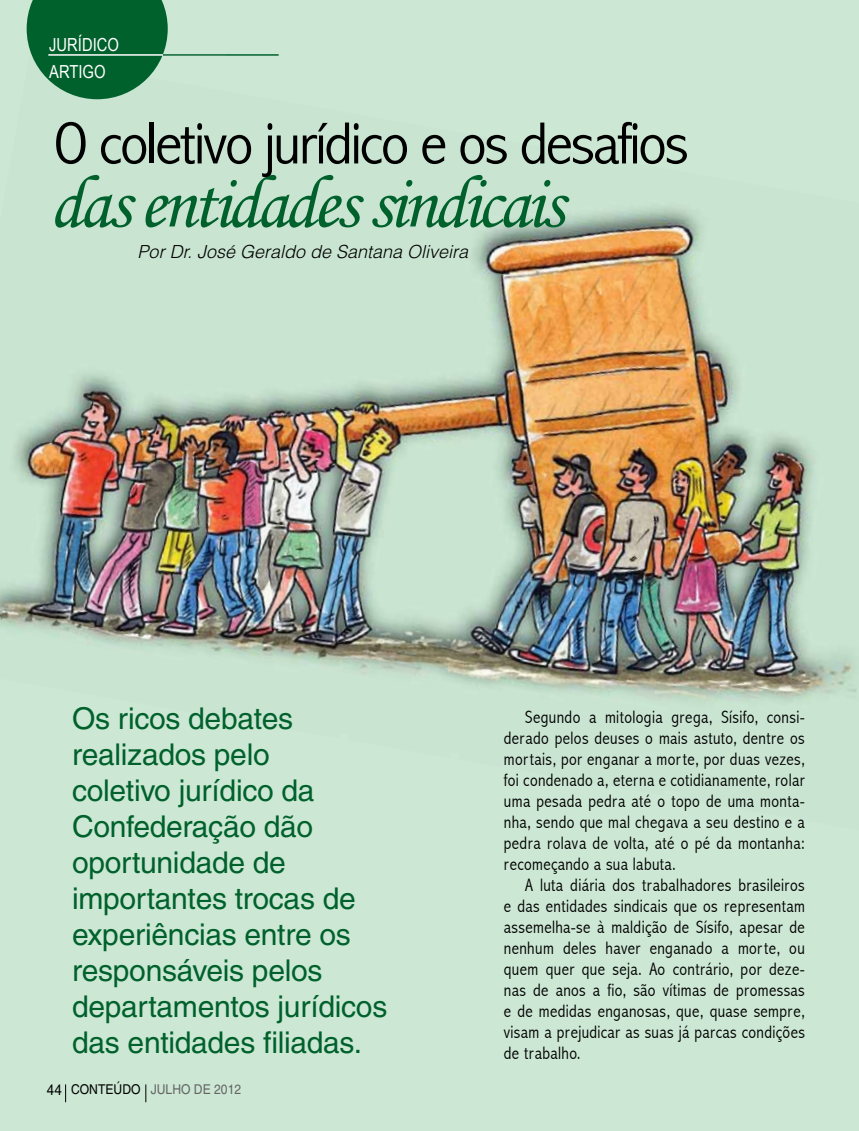
<style>
.page{position:relative;width:859px;height:1131px;background:#cce7d3}
.page>*{position:absolute;margin:0;border:0;box-sizing:border-box;transform-origin:0 0}
.t1{font:75px "Monotype Corsiva";letter-spacing:-.05em;color:#00612c}
.t2{font:300 condensed 60px "Abadi";letter-spacing:-.03em;color:#000;scale:1.1 1}
.t3{font:30px/36px "Helvetica";letter-spacing:-.01em;color:#00612c}
.t4{font:300 condensed 18px/21px "Abadi";letter-spacing:.02em;color:#000;text-align:justify}
.t5{font:italic 300 18px "Helvetica";color:#000}
.t6{font:18px/27px "Arial Narrow";color:#fff}
.t7{font:13.5px "Helvetica";color:#636466;scale:.9 1}
.s1{font-size:15px;color:#000}
.s2{color:#000}
</style>
<div class="page">
<img style="left:0;top:99px;width:857px;height:603px">
<svg style="left:27px;top:0;width:141px;height:99px"></svg>
<hr style="left:48px;top:54px;width:177px;height:2px;background:#fff">
<hr style="left:163px;top:54px;width:116px;height:2px;background:#00612c">
<svg style="left:65px;top:1084px;width:1px;height:18px"></svg>
<svg style="left:145px;top:1084px;width:1px;height:18px"></svg>
<p class="t6" style="left:49px;top:31px;width:71px">JURÍDICO<br>ARTIGO</p>
<h2 class="t2" style="left:54px;top:109px;width:578px">O coletivo jurídico e os desafios</h2>
<h1 class="t1" style="left:50px;top:158px;width:516px">das entidades sindicais</h1>
<p class="t5" style="left:138px;top:241px;width:332px">Por Dr. José Geraldo de Santana Oliveira</p>
<h3 class="t3" style="left:72px;top:700px;width:317px">Os ricos debates realizados pelo<br>coletivo jurídico da<br>Confederação dão oportunidade de importantes trocas de experiências entre os responsáveis pelos departamentos jurídicos das entidades filiadas.</h3>
<p class="t7" style="left:47px;top:1081px;width:217px"><span class="s1">44</span> <span class="s2">CONTEÚDO</span> JU LHO DE 2012</p>
<p class="t4" style="left:504px;top:706px;width:303px;text-indent:21px">Segundo a mitologia grega, Sísifo, consi&shy;derado pelos deuses o mais astuto, dentre os mortais, por enganar a morte, por duas vezes, foi condenado a, eterna e cotidianamente, rolar uma pesada pedra até o topo de uma monta&shy;nha, sendo que mal chegava a seu destino e a pedra rolava de volta, até o pé da montanha: recomeçando a sua labuta.</p>
<p class="t4" style="left:504px;top:874px;width:303px;text-indent:21px">A luta diária dos trabalhadores brasileiros e das entidades sindicais que os representam assemelha-se à maldição de Sísifo, apesar de nenhum deles haver enganado a morte, ou quem quer que seja. Ao contrário, por deze&shy;nas de anos a fio, são vítimas de promessas e de medidas enganosas, que, quase sempre, visam a prejudicar as suas já parcas condições de trabalho.</p>
</div>
